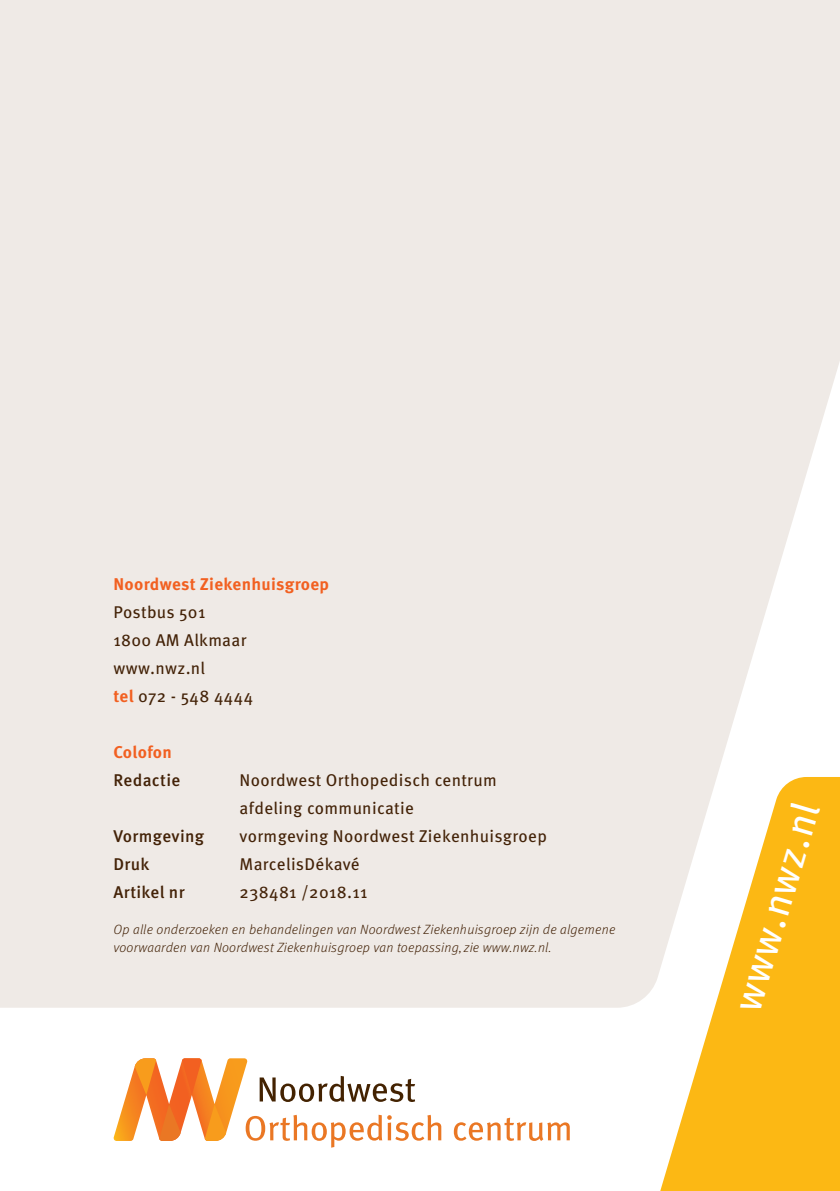
<style>
.page{position:relative;width:840px;height:1191px;background:#fff}
.page>*{position:absolute;margin:0;border:0;box-sizing:border-box;transform-origin:0 0}
.t1{font:40px "Meta Pro";color:#fff}
.t2{font:17px "Meta Pro";letter-spacing:.02em;color:#432207}
.t3{font:700 17px "Meta Pro";letter-spacing:.02em;color:#f26021}
.t4{font:500 17px "Meta Pro";letter-spacing:.02em;color:#432207}
.broodtekst{font:italic 300 13.4px/18px "Meta Pro";letter-spacing:.02em;color:#432207}
.s1{font-weight:700;color:#f26021}
</style>
<div class="page">
<div style="left:0;top:0;width:839px;height:1007px;background:#efeae6"></div>
<svg style="left:658px;top:777px;width:181px;height:414px;fill:#fcb814"></svg>
<svg style="left:113px;top:1058px;width:328px;height:89px"></svg>
<svg style="left:453px;top:1117px;width:116px;height:24px"></svg>
<p class="t3" style="left:113px;top:570px;width:217px">Noordwest Ziekenhuisgroep</p>
<p class="t2" style="left:113px;top:598px;width:93px">Postbus 501</p>
<p class="t2" style="left:113px;top:626px;width:135px">1800 AM Alkmaar</p>
<p class="t2" style="left:113px;top:654px;width:93px">www.nwz.nl</p>
<p class="t2" style="left:113px;top:682px;width:141px"><span class="s1">tel</span> 072 - 548 4444</p>
<p class="t3" style="left:113px;top:738px;width:60px">Colofon</p>
<p class="t4" style="left:113px;top:766px;width:68px">Redactie</p>
<p class="t2" style="left:239px;top:766px;width:258px">Noordwest Orthopedisch centrum</p>
<p class="t2" style="left:239px;top:794px;width:176px">afdeling communicatie</p>
<p class="t4" style="left:113px;top:822px;width:92px">Vormgeving</p>
<p class="t2" style="left:239px;top:822px;width:308px">vormgeving Noordwest Ziekenhuisgroep</p>
<p class="t4" style="left:113px;top:850px;width:37px">Druk</p>
<p class="t2" style="left:239px;top:850px;width:122px">MarcelisDékavé</p>
<p class="t4" style="left:113px;top:878px;width:73px">Artikel nr</p>
<p class="t2" style="left:239px;top:878px;width:129px">238481 /2018.11</p>
<p class="broodtekst" style="left:113px;top:919px;width:503px">Op alle onderzoeken en behandelingen van Noordwest Ziekenhuisgroep zijn de algemene voorwaarden van Noordwest Ziekenhuisgroep van toepassing, zie www.nwz.nl.</p>
<h1 class="t1" style="left:716px;top:1002px;width:217px;rotate:-74deg">www.nwz.nl</h1>
</div>
